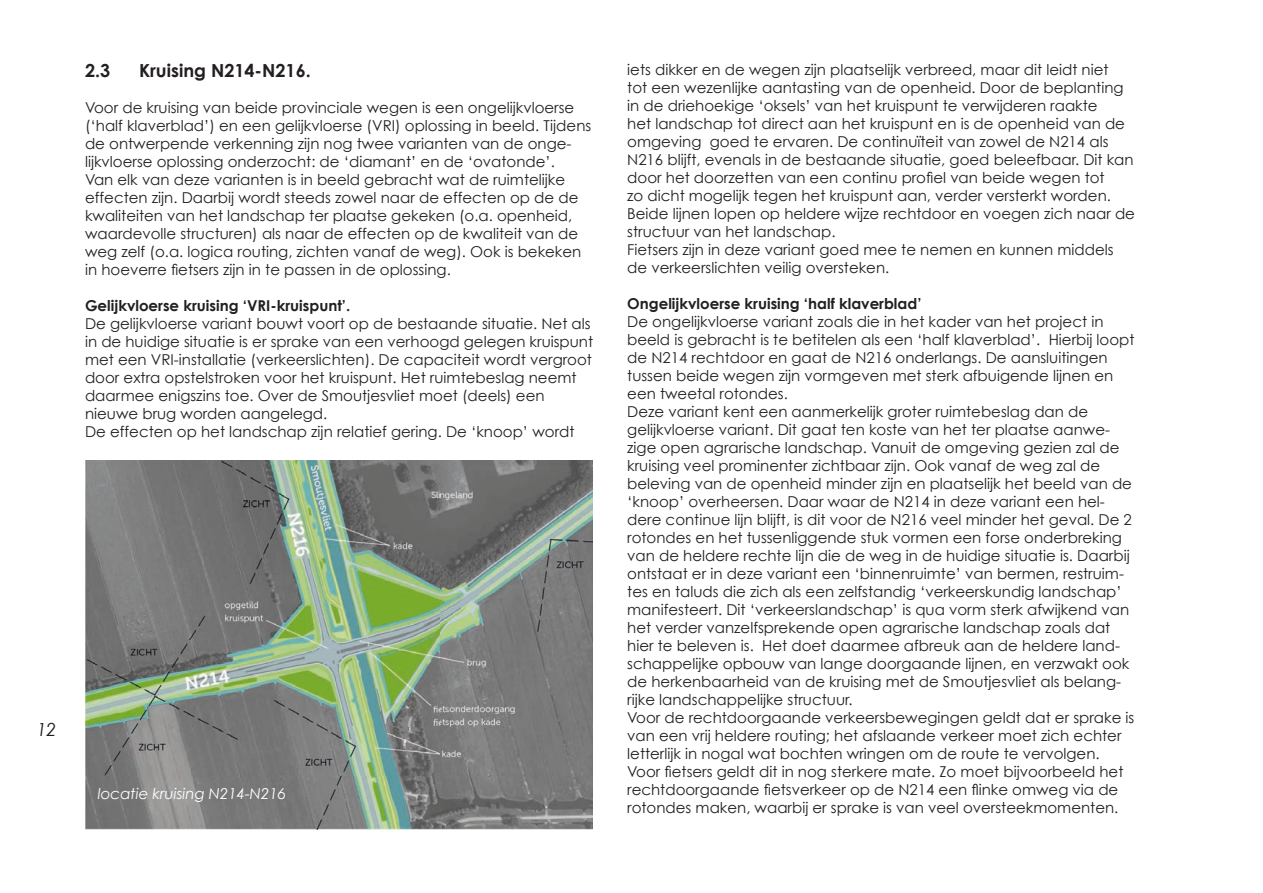
<style>
.page{position:relative;width:1263px;height:893px;background:#fff}
.page>*{position:absolute;margin:0;border:0;box-sizing:border-box;transform-origin:0 0}
.t1{font:700 18px "Century Gothic";color:#231f20}
.t2{font:italic 18px "Century Gothic";color:#231f20}
.t3{font:15px/18px "Century Gothic";color:#231f20}
.t4{font:700 15px "Century Gothic";color:#231f20}
.t5{font:italic 15px "Century Gothic";color:#fff}
</style>
<div class="page">
<img style="left:86px;top:461px;width:506px;height:368px">
<p class="t1" style="left:85px;top:59px;width:27px">2.3</p>
<p class="t1" style="left:139px;top:59px;width:173px">Kruising N214-N216.</p>
<p class="t3" style="left:85px;top:99px;width:508px">Voor de kruising van beide provinciale wegen is een ongelijkvloerse (‘half klaverblad’) en een gelijkvloerse (VRI) oplossing in beeld. Tijdens de ontwerpende verkenning zijn nog twee varianten van de onge&shy;lijkvloerse oplossing onderzocht: de ‘diamant’ en de ‘ovatonde’.<br>Van elk van deze varianten is in beeld gebracht wat de ruimtelijke effecten zijn. Daarbij wordt steeds zowel naar de effecten op de de kwaliteiten van het landschap ter plaatse gekeken (o.a. openheid, waardevolle structuren) als naar de effecten op de kwaliteit van de weg zelf (o.a. logica routing, zichten vanaf de weg). Ook is bekeken in hoeverre fietsers zijn in te passen in de oplossing.</p>
<p class="t4" style="left:85px;top:296px;width:267px">Gelijkvloerse kruising ‘VRI-kruispunt’.</p>
<p class="t3" style="left:85px;top:315px;width:510px">De gelijkvloerse variant bouwt voort op de bestaande situatie. Net als in de huidige situatie is er sprake van een verhoogd gelegen kruispunt met een VRI-installatie (verkeerslichten). De capaciteit wordt vergroot door extra opstelstroken voor het kruispunt. Het ruimtebeslag neemt daarmee enigszins toe. Over de Smoutjesvliet moet (deels) een nieuwe brug worden aangelegd.<br>De effecten op het landschap zijn relatief gering. De ‘knoop’ wordt</p>
<p class="t2" style="left:37px;top:719px;width:21px">12</p>
<p class="t5" style="left:98px;top:784px;width:190px">locatie kruising N214-N216</p>
<p class="t3" style="left:627px;top:60px;width:509px">iets dikker en de wegen zijn plaatselijk verbreed, maar dit leidt niet<br>tot een wezenlijke aantasting van de openheid. Door de beplanting in de driehoekige ‘oksels’ van het kruispunt te verwijderen raakte<br>het landschap tot direct aan het kruispunt en is de openheid van de omgeving goed te ervaren. De continuïteit van zowel de N214 als N216 blijft, evenals in de bestaande situatie, goed beleefbaar. Dit kan door het doorzetten van een continu profiel van beide wegen tot<br>zo dicht mogelijk tegen het kruispunt aan, verder versterkt worden.<br>Beide lijnen lopen op heldere wijze rechtdoor en voegen zich naar de structuur van het landschap.<br>Fietsers zijn in deze variant goed mee te nemen en kunnen middels de verkeerslichten veilig oversteken.</p>
<p class="t4" style="left:627px;top:294px;width:296px">Ongelijkvloerse kruising ‘half klaverblad’</p>
<p class="t3" style="left:627px;top:312px;width:509px">De ongelijkvloerse variant zoals die in het kader van het project in beeld is gebracht is te betitelen als een ‘half klaverblad’. Hierbij loopt de N214 rechtdoor en gaat de N216 onderlangs. De aansluitingen tussen beide wegen zijn vormgeven met sterk afbuigende lijnen en een tweetal rotondes.<br>Deze variant kent een aanmerkelijk groter ruimtebeslag dan de gelijkvloerse variant. Dit gaat ten koste van het ter plaatse aanwe&shy;zige open agrarische landschap. Vanuit de omgeving gezien zal de kruising veel prominenter zichtbaar zijn. Ook vanaf de weg zal de beleving van de openheid minder zijn en plaatselijk het beeld van de ‘knoop’ overheersen. Daar waar de N214 in deze variant een hel&shy;dere continue lijn blijft, is dit voor de N216 veel minder het geval. De 2 rotondes en het tussenliggende stuk vormen een forse onderbreking van de heldere rechte lijn die de weg in de huidige situatie is. Daarbij ontstaat er in deze variant een ‘binnenruimte’ van bermen, restruim&shy;tes en taluds die zich als een zelfstandig ‘verkeerskundig landschap’ manifesteert. Dit ‘verkeerslandschap’ is qua vorm sterk afwijkend van het verder vanzelfsprekende open agrarische landschap zoals dat hier te beleven is. Het doet daarmee afbreuk aan de heldere land&shy;schappelijke opbouw van lange doorgaande lijnen, en verzwakt ook de herkenbaarheid van de kruising met de Smoutjesvliet als belang&shy;rijke landschappelijke structuur.<br>Voor de rechtdoorgaande verkeersbewegingen geldt dat er sprake is van een vrij heldere routing; het afslaande verkeer moet zich echter letterlijk in nogal wat bochten wringen om de route te vervolgen.<br>Voor fietsers geldt dit in nog sterkere mate. Zo moet bijvoorbeeld het rechtdoorgaande fietsverkeer op de N214 een flinke omweg via de rotondes maken, waarbij er sprake is van veel oversteekmomenten.</p>
</div>
